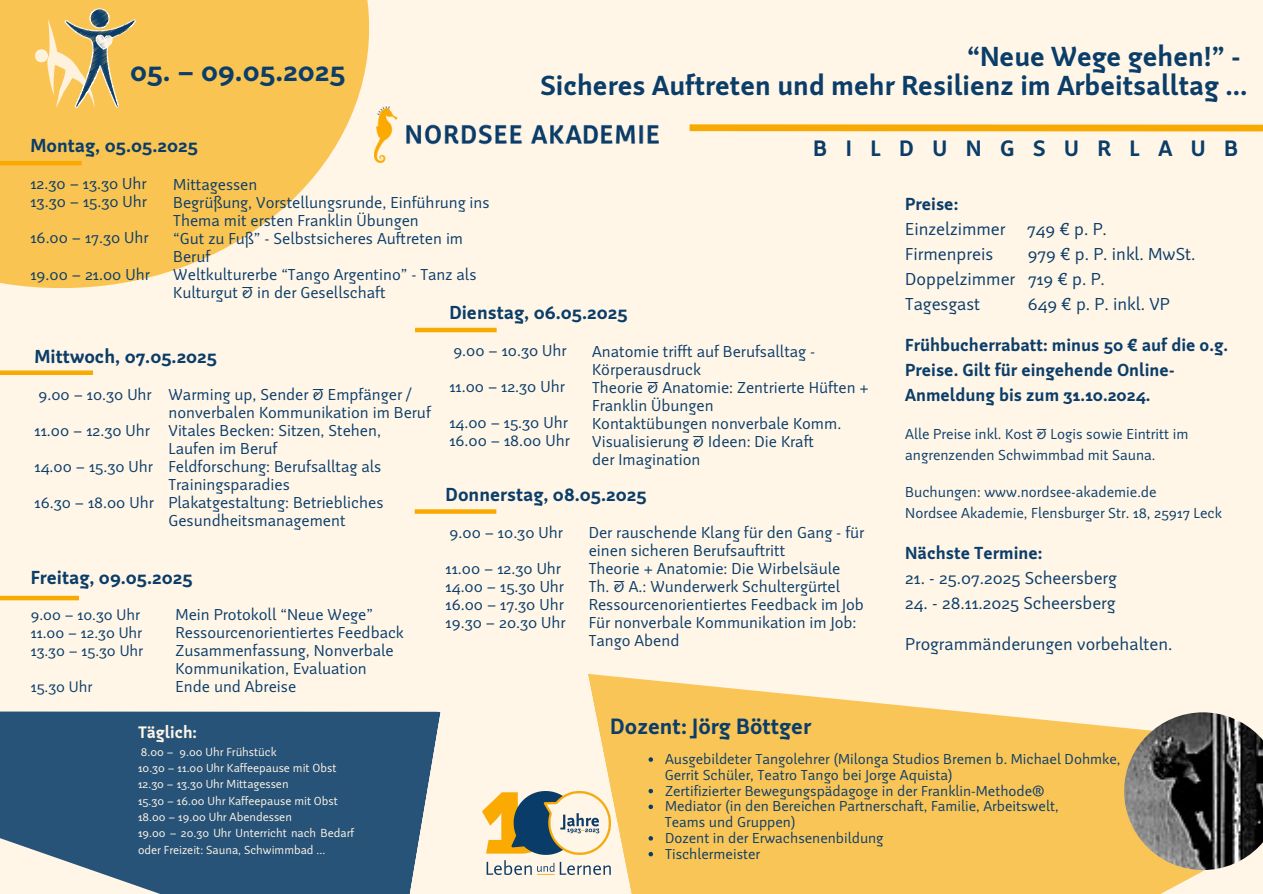
<style>
.page{position:relative;width:1263px;height:894px;background:#fff}
.page>*{position:absolute;margin:0;border:0;box-sizing:border-box;transform-origin:0 0}
.t1{font:700 30px "Weitalic";color:#0b3d69}
.t2{font:700 28.5px/29.2px "Weitalic";color:#0b3d69;text-align:right}
.t3{font:700 23.1px "Weitalic";letter-spacing:.8em;color:#0b3d69}
.t4{font:700 22.95px "Weitalic";color:#0b3d69}
.t5{font:700 19.5px "Weitalic";color:#0b3d69}
.t6{font:18px/25px "Weitalic";color:#0b3d69}
.t7{font:700 18px/25px "Weitalic";color:#0b3d69}
.t8{font:700 17.25px "Weitalic";color:#fff6e8}
.t9{font:16.5px/18px "Weitalic";color:#0b3d69}
.t10{font:15.9px/18px "Weitalic";color:#0b3d69}
.t11{font:15px/21px "Weitalic";color:#0b3d69}
.t12{font:12.15px/16.4px "Weitalic";color:#fff6e8}
.s1{font-weight:700}
</style>
<div class="page">
<div style="left:0;top:0;width:1263px;height:893px;background:#fff6e8"></div>
<svg style="left:0;top:0;width:369px;height:288px;fill:#fac453"></svg>
<div style="left:690px;top:124px;width:573px;height:7px;background:#f8a902"></div>
<hr style="left:415px;top:328px;width:82px;height:4px;background:#f8a902">
<div style="left:0;top:370px;width:93px;height:5px;background:#f8a902"></div>
<svg style="left:0;top:711px;width:441px;height:182px;background:#3c6282"></svg>
<svg style="left:415px;top:509px;width:81px;height:4px"></svg>
<div style="left:0;top:595px;width:79px;height:5px;background:#f8a902"></div>
<svg style="left:588px;top:674px;width:627px;height:219px;fill:#fac557"></svg>
<img style="left:1124px;top:712px;width:139px;height:157px">
<img style="left:482px;top:791px;width:128px;height:83px">
<img style="left:374px;top:107px;width:285px;height:55px">
<svg style="left:35px;top:8px;width:100px;height:100px;background:#debc6f"></svg>
<hr style="left:0;top:161px;width:82px;height:4px;background:#f8a902">
<svg style="left:648px;top:757px;width:5px;height:4px"></svg>
<svg style="left:648px;top:788px;width:5px;height:5px"></svg>
<svg style="left:648px;top:804px;width:5px;height:4px"></svg>
<svg style="left:648px;top:835px;width:5px;height:5px"></svg>
<svg style="left:648px;top:851px;width:5px;height:5px"></svg>
<p class="t1" style="left:130px;top:52px;width:217px">05. – 09.05.2025</p>
<h4 class="t2" style="left:540px;top:41px;width:708px">“Neue Wege gehen!” -<br>Sicheres Auftreten und mehr Resilienz im Arbeitsalltag ...</h4>
<p class="t5" style="left:30px;top:133px;width:169px">Montag, 05.05.2025</p>
<h6 class="t9" style="left:30px;top:174px;width:118px">12.30 – 13.30 Uhr<br>13.30 – 15.30 Uhr</h6>
<p class="t9" style="left:30px;top:228px;width:120px">16.00 – 17.30 Uhr</p>
<p class="t9" style="left:30px;top:264px;width:121px">19.00 – 21.00 Uhr</p>
<h4 class="t3" style="left:813px;top:134px;width:426px">BILDUNGSURLAUB</h4>
<p class="t9" style="left:173px;top:175px;width:318px">Mittagessen<br>Begrüßung, Vorstellungsrunde, Einführung ins<br>Thema mit ersten Franklin Übungen<br>“Gut zu Fuß” - Selbstsicheres Auftreten im<br>Beruf<br>Weltkulturerbe “Tango Argentino” - Tanz als<br>Kulturgut &amp; in der Gesellschaft</p>
<h6 class="t6" style="left:905px;top:191px;width:203px"><span class="s1">Preise:<br></span>Einzelzimmer 749 € p. P.<br>Firmenpreis</h6>
<h6 class="t6" style="left:905px;top:241px;width:292px;text-indent:123px">979 € p. P. inkl. MwSt.<br>Doppelzimmer 719 € p. P.<br>Tagesgast</h6>
<h6 class="t6" style="left:1028px;top:291px;width:143px">649 € p. P. inkl. VP</h6>
<h6 class="t7" style="left:905px;top:332px;width:324px">Frühbucherrabatt: minus 50 € auf die o.g.<br>Preise. Gilt für eingehende Online-<br>Anmeldung bis zum 31.10.2024.</h6>
<h6 class="t11" style="left:905px;top:423px;width:285px">Alle Preise inkl. Kost &amp; Logis sowie Eintritt im angrenzenden Schwimmbad mit Sauna.</h6>
<h3 class="t11" style="left:905px;top:481px;width:318px">Buchungen: www.nordsee-akademie.de<br>Nordsee Akademie, Flensburger Str. 18, 25917 Leck</h3>
<p class="t7" style="left:905px;top:539px;width:139px">Nächste Termine:</p>
<p class="t6" style="left:905px;top:564px;width:213px">21. - 25.07.2025 Scheersberg</p>
<p class="t6" style="left:905px;top:589px;width:212px">24. - 28.11.2025 Scheersberg</p>
<h6 class="t6" style="left:905px;top:630px;width:269px">Programmänderungen vorbehalten.</h6>
<p class="t5" style="left:449px;top:300px;width:180px">Dienstag, 06.05.2025</p>
<p class="t9" style="left:453px;top:341px;width:115px">9.00 – 10.30 Uhr</p>
<h1 class="t9" style="left:449px;top:377px;width:117px">11.00 – 12.30 Uhr</h1>
<h1 class="t9" style="left:449px;top:413px;width:122px">14.00 – 15.30 Uhr<br>16.00 – 18.00 Uhr</h1>
<p class="t9" style="left:592px;top:341px;width:278px">Anatomie trifft auf Berufsalltag -<br>Körperausdruck<br>Theorie &amp; Anatomie: Zentrierte Hüften +<br>Franklin Übungen<br>Kontaktübungen nonverbale Komm.<br>Visualisierung &amp; Ideen: Die Kraft<br>der Imagination</p>
<h4 class="t5" style="left:35px;top:344px;width:184px">Mittwoch, 07.05.2025</h4>
<h6 class="t9" style="left:39px;top:385px;width:115px">9.00 – 10.30 Uhr</h6>
<h6 class="t9" style="left:35px;top:421px;width:117px">11.00 – 12.30 Uhr</h6>
<h6 class="t9" style="left:35px;top:457px;width:120px">14.00 – 15.30 Uhr</h6>
<h6 class="t9" style="left:35px;top:493px;width:121px">16.30 – 18.00 Uhr</h6>
<h2 class="t9" style="left:168px;top:385px;width:264px">Warming up, Sender &amp; Empfänger / nonverbalen Kommunikation im Beruf<br>Vitales Becken: Sitzen, Stehen,<br>Laufen im Beruf<br>Feldforschung: Berufsalltag als<br>Trainingsparadies<br>Plakatgestaltung: Betriebliches<br>Gesundheitsmanagement</h2>
<h6 class="t5" style="left:446px;top:482px;width:202px">Donnerstag, 08.05.2025</h6>
<h6 class="t9" style="left:450px;top:522px;width:115px">9.00 – 10.30 Uhr</h6>
<h6 class="t9" style="left:446px;top:558px;width:122px">11.00 – 12.30 Uhr<br>14.00 – 15.30 Uhr<br>16.00 – 17.30 Uhr<br>19.30 – 20.30 Uhr</h6>
<h6 class="t9" style="left:589px;top:523px;width:277px">Der rauschende Klang für den Gang - für einen sicheren Berufsauftritt<br>Theorie + Anatomie: Die Wirbelsäule Th. &amp; A.: Wunderwerk Schultergürtel Ressourcenorientiertes Feedback im Job Für nonverbale Kommunikation im Job:<br>Tango Abend</h6>
<h4 class="t5" style="left:31px;top:565px;width:164px">Freitag, 09.05.2025</h4>
<h6 class="t10" style="left:31px;top:605px;width:114px">9.00 – 10.30 Uhr<br>11.00 – 12.30 Uhr<br>13.30 – 15.30 Uhr</h6>
<h6 class="t10" style="left:31px;top:677px;width:63px">15.30 Uhr</h6>
<h6 class="t9" style="left:175px;top:605px;width:230px">Mein Protokoll “Neue Wege”<br>Ressourcenorientiertes Feedback<br>Zusammenfassung, Nonverbale<br>Kommunikation, Evaluation<br>Ende und Abreise</h6>
<h5 class="t8" style="left:138px;top:720px;width:61px">Täglich:</h5>
<h4 class="t12" style="left:141px;top:742px;width:137px">8.00 – 9.00 Uhr Frühstück</h4>
<h6 class="t12" style="left:138px;top:759px;width:200px">10.30 – 11.00 Uhr Kaffeepause mit Obst</h6>
<h6 class="t12" style="left:138px;top:775px;width:152px">12.30 – 13.30 Uhr Mittagessen</h6>
<h5 class="t12" style="left:138px;top:792px;width:201px">15.30 – 16.00 Uhr Kaffeepause mit Obst</h5>
<h5 class="t12" style="left:138px;top:808px;width:155px">18.00 – 19.00 Uhr Abendessen</h5>
<h4 class="t12" style="left:138px;top:824px;width:217px">19.00 – 20.30 Uhr Unterricht nach Bedarf oder Freizeit: Sauna, Schwimmbad ...</h4>
<p class="t4" style="left:610px;top:711px;width:202px">Dozent: Jörg Böttger</p>
<h6 class="t11" style="left:665px;top:748px;width:457px">Ausgebildeter Tangolehrer (Milonga Studios Bremen b. Michael Dohmke,</h6>
<h6 class="t11" style="left:665px;top:763px;width:289px">Gerrit Schüler, Teatro Tango bei Jorge Aquista)</h6>
<h6 class="t11" style="left:665px;top:779px;width:381px">Zertifizierter Bewegungspädagoge in der Franklin-Methode®</h6>
<p class="t11" style="left:665px;top:795px;width:395px">Mediator (in den Bereichen Partnerschaft, Familie, Arbeitswelt,</p>
<p class="t11" style="left:665px;top:811px;width:132px">Teams und Gruppen)</p>
<p class="t11" style="left:665px;top:826px;width:220px">Dozent in der Erwachsenenbildung</p>
<p class="t11" style="left:665px;top:842px;width:97px">Tischlermeister</p>
</div>
